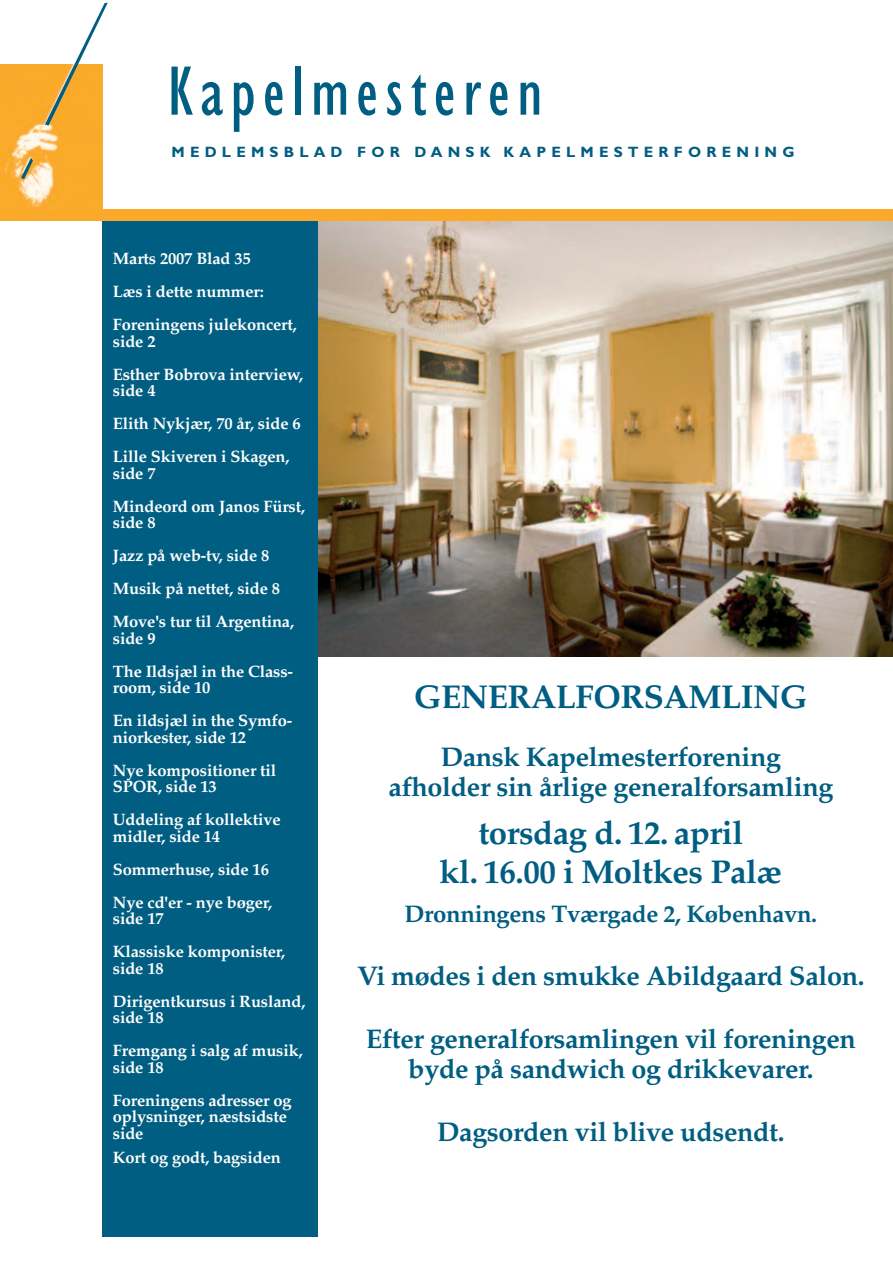
<style>
.page{position:relative;width:893px;height:1263px;background:#fff}
.page>*{position:absolute;margin:0;border:0;box-sizing:border-box;transform-origin:0 0}
.t1{font:condensed 72px "Gill Sans";letter-spacing:.095em;color:#005e82}
.t2{font:700 33px/39px "Palatino";letter-spacing:-.015em;color:#005e82;text-align:center}
.t3{font:700 27px/30px "Palatino";letter-spacing:-.015em;color:#005e82;text-align:center}
.t4{font:700 24px "Palatino";letter-spacing:-.015em;color:#005e82}
.t5{font:700 16.5px/33px "Palatino";letter-spacing:-.01em;color:#fff}
.t6{font:700 15px "Gill Sans";letter-spacing:.345em;color:#005e82}
</style>
<div class="page">
<div style="left:102px;top:221px;width:215px;height:1016px;background:#005e82"></div>
<img style="left:0;top:65px;width:102px;height:145px">
<svg style="left:45px;top:3px;width:63px;height:123px"></svg>
<svg style="left:21px;top:158px;width:12px;height:21px"></svg>
<div style="left:0;top:210px;width:893px;height:11px;background:#faa92a"></div>
<img style="left:318px;top:221px;width:575px;height:435px">
<h1 class="t1" style="left:167px;top:63px;width:377px">Kapelmesteren</h1>
<p class="t6" style="left:172px;top:146px;width:624px">MEDLEMSBLAD FOR DANSK KAPELMESTERFORENING</p>
<p class="t5" style="left:113px;top:244px;width:186px">Marts 2007 Blad 35<br>Læs i dette nummer:<br>Foreningens julekoncert,</p>
<p class="t5" style="left:113px;top:327px;width:192px">side 2<br>Esther Bobrova interview,</p>
<p class="t5" style="left:113px;top:376px;width:189px">side 4<br>Elith Nykjær, 70 år, side 6<br>Lille Skiveren i Skagen,</p>
<p class="t5" style="left:113px;top:459px;width:194px">side 7<br>Mindeord om Janos Fürst,</p>
<p class="t5" style="left:113px;top:508px;width:183px">side 8<br>Jazz på web-tv, side 8<br>Musik på nettet, side 8<br>Move's tur til Argentina,</p>
<p class="t5" style="left:113px;top:624px;width:182px">side 9<br>The Ildsjæl in the Class-</p>
<p class="t5" style="left:113px;top:673px;width:181px">room, side 10<br>En ildsjæl in the Symfo-</p>
<p class="t5" style="left:113px;top:723px;width:165px">niorkester, side 12<br>Nye kompositioner til</p>
<p class="t5" style="left:113px;top:772px;width:169px">SPOR, side 13<br>Uddeling af kollektive</p>
<p class="t5" style="left:113px;top:822px;width:161px">midler, side 14<br>Sommerhuse, side 16<br>Nye cd'er - nye bøger,</p>
<p class="t5" style="left:113px;top:904px;width:174px">side 17<br>Klassiske komponister,</p>
<p class="t5" style="left:113px;top:954px;width:194px">side 18<br>Dirigentkursus i Rusland,</p>
<p class="t5" style="left:113px;top:1003px;width:191px">side 18<br>Fremgang i salg af musik,</p>
<p class="t5" style="left:113px;top:1053px;width:180px">side 18<br>Foreningens adresser og</p>
<p class="t5" style="left:113px;top:1110px;width:176px;line-height:16.5px">oplysninger, næstsidste side</p>
<p class="t5" style="left:113px;top:1143px;width:169px">Kort og godt, bagsiden</p>
<h2 class="t2" style="left:414px;top:681px;width:395px">GENERALFORSAMLING</h2>
<h3 class="t3" style="left:388px;top:745px;width:447px">Dansk Kapelmesterforening afholder sin årlige generalforsamling</h3>
<h2 class="t2" style="left:440px;top:817px;width:344px">torsdag d. 12. april<br>kl. 16.00 i Moltkes Palæ</h2>
<h3 class="t4" style="left:404px;top:905px;width:414px">Dronningens Tværgade 2, København.</h3>
<h3 class="t3" style="left:357px;top:964px;width:509px">Vi mødes i den smukke Abildgaard Salon.</h3>
<h3 class="t3" style="left:366px;top:1027px;width:492px">Efter generalforsamlingen vil foreningen byde på sandwich og drikkevarer.</h3>
<h3 class="t3" style="left:437px;top:1120px;width:349px">Dagsorden vil blive udsendt.</h3>
</div>
